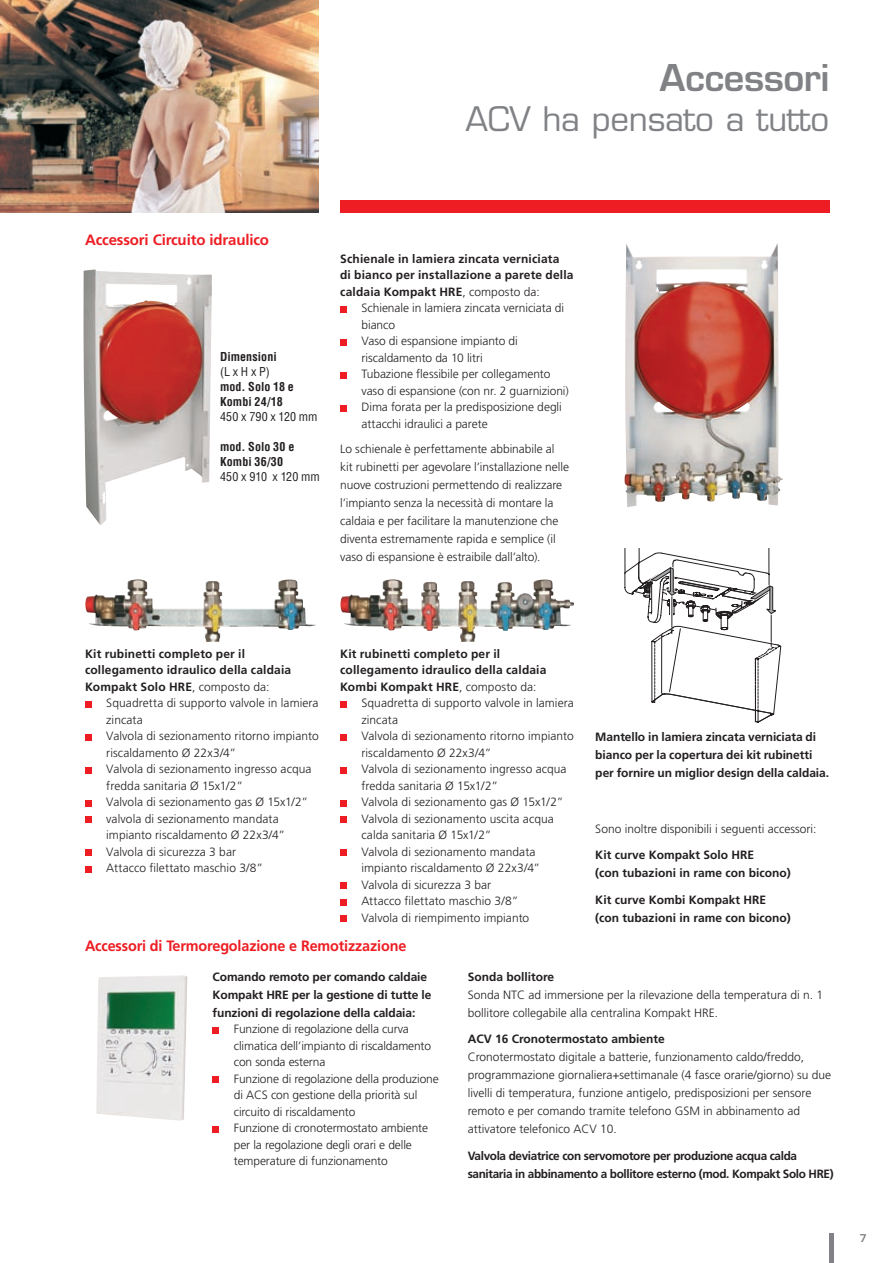
<style>
.page{position:relative;width:893px;height:1263px;background:#fff}
.page>*{position:absolute;margin:0;border:0;box-sizing:border-box;transform-origin:0 0}
.t1{font:600 36px "Eurostile LT";letter-spacing:-.01em;color:#808285}
.t2{font:33px "Eurostile LT";letter-spacing:-.01em;color:#808285}
.t3{font:700 15px "Frutiger LT";letter-spacing:-.01em;color:#ee1d23;scale:.96 1}
.t4{font:700 15px "Frutiger LT";letter-spacing:-.01em;color:#ee1d23}
.t5{font:300 12px/16.5px "Frutiger LT";color:#231f20}
.t6{font:700 12px/18px "Frutiger LT";color:#231f20}
.t7{font:700 12px/18px "Frutiger LT";letter-spacing:-.03em;color:#231f20}
.t8{font:700 condensed 12px/15px "Helvetica LT";letter-spacing:.01em;color:#231f20}
.t9{font:condensed 12px "Helvetica LT";letter-spacing:.01em;color:#231f20}
.t10{font:600 10.5px "Eurostile LT";color:#808285}
.s1{font-weight:300}
</style>
<div class="page">
<hr style="left:829px;top:1233px;width:4px;height:30px;background:#808285">
<div style="left:340px;top:200px;width:489px;height:13px;background:#ee1d23"></div>
<img style="left:85px;top:579px;width:231px;height:63px">
<img style="left:340px;top:579px;width:194px;height:63px">
<img style="left:0;top:0;width:319px;height:213px">
<img style="left:83px;top:269px;width:129px;height:256px">
<div style="left:340px;top:306px;width:7px;height:6px;background:#ee1d23"></div>
<div style="left:340px;top:339px;width:7px;height:6px;background:#ee1d23"></div>
<div style="left:340px;top:372px;width:7px;height:6px;background:#ee1d23"></div>
<div style="left:340px;top:405px;width:7px;height:6px;background:#ee1d23"></div>
<div style="left:340px;top:701px;width:7px;height:6px;background:#ee1d23"></div>
<div style="left:340px;top:734px;width:7px;height:6px;background:#ee1d23"></div>
<div style="left:340px;top:767px;width:7px;height:6px;background:#ee1d23"></div>
<div style="left:340px;top:800px;width:7px;height:6px;background:#ee1d23"></div>
<div style="left:340px;top:816px;width:7px;height:7px;background:#ee1d23"></div>
<div style="left:340px;top:849px;width:7px;height:7px;background:#ee1d23"></div>
<div style="left:340px;top:882px;width:7px;height:7px;background:#ee1d23"></div>
<div style="left:340px;top:899px;width:7px;height:6px;background:#ee1d23"></div>
<div style="left:340px;top:915px;width:7px;height:7px;background:#ee1d23"></div>
<svg style="left:85px;top:701px;width:6px;height:6px"></svg>
<svg style="left:85px;top:734px;width:6px;height:6px"></svg>
<svg style="left:85px;top:767px;width:6px;height:6px"></svg>
<svg style="left:85px;top:800px;width:6px;height:6px"></svg>
<div style="left:85px;top:816px;width:6px;height:7px;background:#ee1d23"></div>
<div style="left:85px;top:849px;width:6px;height:7px;background:#ee1d23"></div>
<svg style="left:85px;top:866px;width:6px;height:6px"></svg>
<svg style="left:213px;top:1027px;width:6px;height:6px"></svg>
<div style="left:213px;top:1076px;width:6px;height:7px;background:#ee1d23"></div>
<svg style="left:213px;top:1126px;width:6px;height:6px"></svg>
<img style="left:96px;top:975px;width:91px;height:146px">
<svg style="left:624px;top:549px;width:158px;height:174px"></svg>
<img style="left:625px;top:243px;width:158px;height:264px">
<h1 class="t1" style="left:660px;top:56px;width:171px">Accessori</h1>
<h2 class="t2" style="left:465px;top:99px;width:365px">ACV ha pensato a tutto</h2>
<p class="t4" style="left:85px;top:231px;width:186px">Accessori Circuito idraulico</p>
<p class="t8" style="left:220px;top:349px;width:58px">Dimensioni</p>
<p class="t9" style="left:220px;top:364px;width:51px">(L x H x P)</p>
<p class="t8" style="left:220px;top:379px;width:75px">mod. Solo 18 e<br>Kombi 24/18</p>
<p class="t9" style="left:220px;top:409px;width:99px">450 x 790 x 120 mm</p>
<p class="t8" style="left:220px;top:439px;width:76px">mod. Solo 30 e<br>Kombi 36/30</p>
<p class="t9" style="left:220px;top:469px;width:101px">450 x 910 x 120 mm</p>
<p class="t6" style="left:340px;top:250px;width:235px;line-height:16.5px">Schienale in lamiera zincata verniciata<br>di bianco per installazione a parete della caldaia Kompakt HRE<span class="s1">, composto da:</span></p>
<p class="t5" style="left:361px;top:300px;width:209px">Schienale in lamiera zincata verniciata di bianco<br>Vaso di espansione impianto di riscaldamento da 10 litri<br>Tubazione flessibile per collegamento vaso di espansione (con nr. 2 guarnizioni)<br>Dima forata per la predisposizione degli attacchi idraulici a parete</p>
<p class="t5" style="left:340px;top:440px;width:230px;line-height:18px">Lo schienale è perfettamente abbinabile al kit rubinetti per agevolare l’installazione nelle nuove costruzioni permettendo di realizzare l’impianto senza la necessità di montare la caldaia e per facilitare la manutenzione che diventa estremamente rapida e semplice (il vaso di espansione è estraibile dall’alto).</p>
<p class="t6" style="left:85px;top:645px;width:208px;line-height:16.5px">Kit rubinetti completo per il collegamento idraulico della caldaia<br>Kompakt Solo HRE<span class="s1">, composto da:</span></p>
<p class="t5" style="left:106px;top:695px;width:214px">Squadretta di supporto valvole in lamiera zincata<br>Valvola di sezionamento ritorno impianto riscaldamento Ø 22x3/4”<br>Valvola di sezionamento ingresso acqua fredda sanitaria Ø 15x1/2”<br>Valvola di sezionamento gas Ø 15x1/2” valvola di sezionamento mandata impianto riscaldamento Ø 22x3/4”<br>Valvola di sicurezza 3 bar<br>Attacco filettato maschio 3/8”</p>
<p class="t6" style="left:340px;top:645px;width:162px">Kit rubinetti completo per il</p>
<p class="t6" style="left:340px;top:661px;width:208px">collegamento idraulico della caldaia</p>
<p class="t6" style="left:340px;top:678px;width:198px">Kombi Kompakt HRE<span class="s1">, composto da:</span></p>
<p class="t5" style="left:361px;top:695px;width:214px">Squadretta di supporto valvole in lamiera</p>
<p class="t5" style="left:361px;top:711px;width:38px">zincata</p>
<p class="t5" style="left:361px;top:728px;width:214px">Valvola di sezionamento ritorno impianto</p>
<p class="t5" style="left:361px;top:744px;width:131px">riscaldamento Ø 22x3/4”</p>
<p class="t5" style="left:361px;top:761px;width:207px">Valvola di sezionamento ingresso acqua</p>
<p class="t5" style="left:361px;top:777px;width:138px">fredda sanitaria Ø 15x1/2”</p>
<p class="t5" style="left:361px;top:794px;width:203px">Valvola di sezionamento gas Ø 15x1/2”</p>
<p class="t5" style="left:361px;top:810px;width:194px">Valvola di sezionamento uscita acqua</p>
<p class="t5" style="left:361px;top:827px;width:132px">calda sanitaria Ø 15x1/2”</p>
<p class="t5" style="left:361px;top:843px;width:176px">Valvola di sezionamento mandata</p>
<p class="t5" style="left:361px;top:860px;width:180px">impianto riscaldamento Ø 22x3/4”</p>
<p class="t5" style="left:361px;top:876px;width:131px">Valvola di sicurezza 3 bar</p>
<p class="t5" style="left:361px;top:893px;width:158px">Attacco filettato maschio 3/8”</p>
<p class="t5" style="left:361px;top:909px;width:169px">Valvola di riempimento impianto</p>
<p class="t6" style="left:595px;top:728px;width:235px">Mantello in lamiera zincata verniciata di bianco per la copertura dei kit rubinetti per fornire un miglior design della caldaia.</p>
<p class="t5" style="left:595px;top:820px;width:223px">Sono inoltre disponibili i seguenti accessori:</p>
<p class="t6" style="left:595px;top:846px;width:197px">Kit curve Kompakt Solo HRE<br>(con tubazioni in rame con bicono)</p>
<p class="t6" style="left:595px;top:891px;width:197px">Kit curve Kombi Kompakt HRE (con tubazioni in rame con bicono)</p>
<p class="t3" style="left:85px;top:937px;width:336px">Accessori di Termoregolazione e Remotizzazione</p>
<p class="t6" style="left:213px;top:968px;width:220px">Comando remoto per comando caldaie<br>Kompakt HRE per la gestione di tutte le funzioni di regolazione della caldaia:</p>
<p class="t5" style="left:234px;top:1021px;width:206px">Funzione di regolazione della curva climatica dell’impianto di riscaldamento con sonda esterna<br>Funzione di regolazione della produzione di ACS con gestione della priorità sul circuito di riscaldamento<br>Funzione di cronotermostato ambiente per la regolazione degli orari e delle temperature di funzionamento</p>
<p class="t6" style="left:468px;top:968px;width:88px">Sonda bollitore</p>
<p class="t5" style="left:468px;top:986px;width:357px;line-height:18px">Sonda NTC ad immersione per la rilevazione della temperatura di n. 1 bollitore collegabile alla centralina Kompakt HRE.</p>
<p class="t6" style="left:468px;top:1030px;width:199px">ACV 16 Cronotermostato ambiente</p>
<p class="t5" style="left:468px;top:1048px;width:365px;line-height:18px">Cronotermostato digitale a batterie, funzionamento caldo/freddo, programmazione giornaliera+settimanale (4 fasce orarie/giorno) su due livelli di temperatura, funzione antigelo, predisposizioni per sensore remoto e per comando tramite telefono GSM in abbinamento ad attivatore telefonico ACV 10.</p>
<p class="t7" style="left:468px;top:1147px;width:367px">Valvola deviatrice con servomotore per produzione acqua calda sanitaria in abbinamento a bollitore esterno (mod. Kompakt Solo HRE)</p>
<p class="t10" style="left:859px;top:1231px;width:9px">7</p>
</div>
